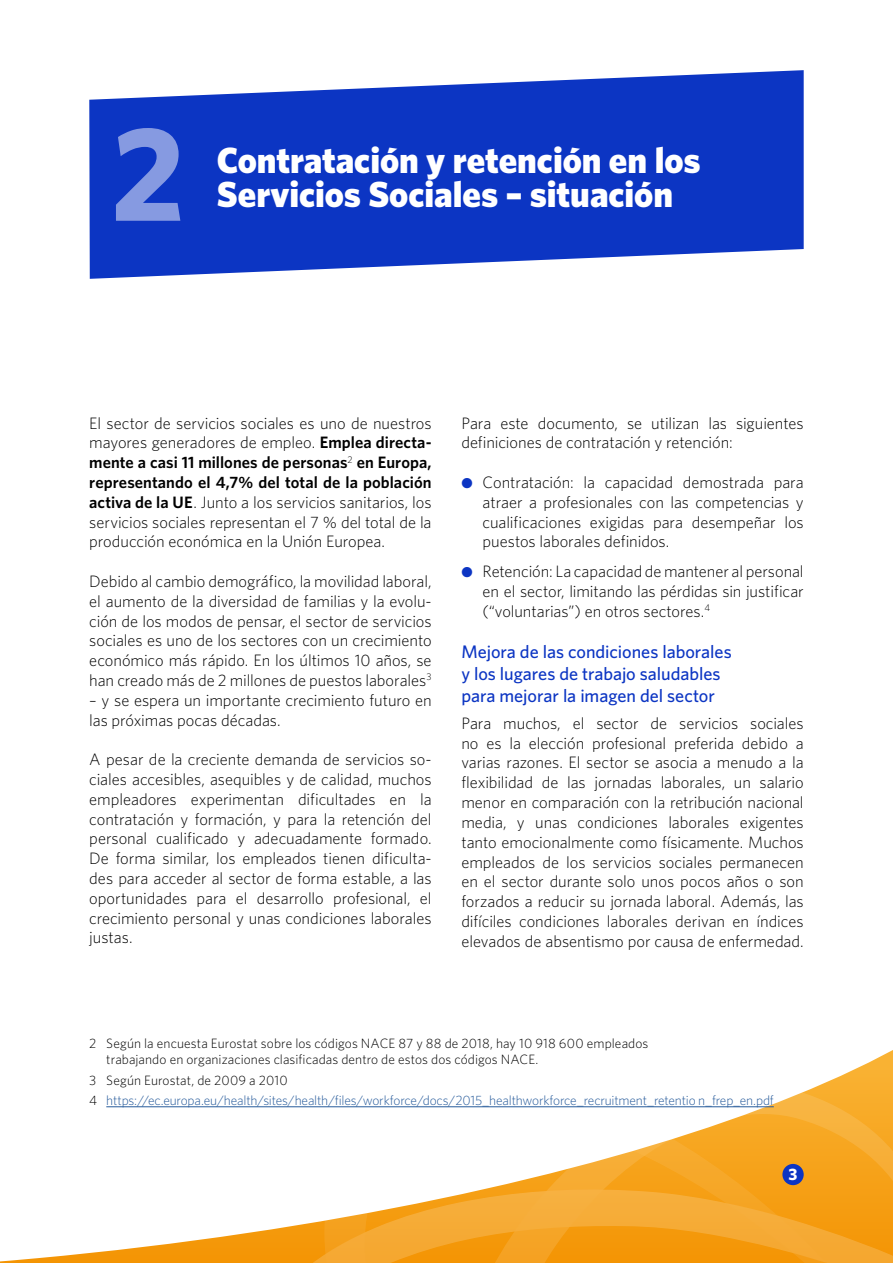
<style>
.page{position:relative;width:893px;height:1263px;background:#fff}
.page>*{position:absolute;margin:0;border:0;box-sizing:border-box;transform-origin:0 0}
.t1{font:700 135px "Whitney";color:#869ae1}
.t2{font:900 36.45px/33.8px "Whitney";letter-spacing:-.005em;color:#fff}
.t3{font:500 18.15px/21.8px "Whitney";letter-spacing:-.005em;color:#0c35c3}
.t4{font:300 16.5px/19.8px "Whitney";letter-spacing:-.005em;color:#000;text-align:justify}
.t5{font:700 16.5px "Whitney";color:#fff}
.t6{font:300 13.5px/20.4px "Whitney";letter-spacing:-.01em;color:#275b9b}
.t7{font:300 13.5px/16.2px "Whitney";letter-spacing:.005em;color:#000}
.s1{font-weight:600}
.s2{color:#0c35c3}
.s3{color:#000}
</style>
<div class="page">
<svg style="left:0;top:1050px;width:893px;height:213px"></svg>
<svg style="left:324px;top:1078px;width:567px;height:111px"></svg>
<svg style="left:244px;top:1189px;width:199px;height:74px"></svg>
<svg style="left:443px;top:1084px;width:450px;height:179px"></svg>
<svg style="left:89px;top:70px;width:715px;height:209px;background:#2f52cb"></svg>
<div style="left:782px;top:1164px;width:22px;height:21px;background:#0c35c3;border-radius:50%"></div>
<hr style="left:106px;top:1106px;width:668px;height:1px;background:#275b9b">
<h1 class="t1" style="left:111px;top:92px;width:76px">2</h1>
<h2 class="t2" style="left:217px;top:143px;width:485px">Contratación y retención en los<br>Servicios Sociales – situación</h2>
<p class="t4" style="left:89px;top:413px;width:344px">El sector de servicios sociales es uno de nuestros mayores generadores de empleo. <span class="s1">Emplea directa&shy;mente a casi 11 millones de personas</span><sup>2</sup> <span class="s1">en Europa, representando el 4,7% del total de la población activa de la UE</span>. Junto a los servicios sanitarios, los servicios sociales representan el 7 % del total de la producción económica en la Unión Europea.</p>
<p class="t4" style="left:89px;top:571px;width:344px">Debido al cambio demográfico, la movilidad laboral, el aumento de la diversidad de familias y la evolu&shy;ción de los modos de pensar, el sector de servicios sociales es uno de los sectores con un crecimiento económico más rápido. En los últimos 10 años, se han creado más de 2 millones de puestos laborales<sup>3</sup></p>
<p class="t4" style="left:89px;top:690px;width:344px">– y se espera un importante crecimiento futuro en las próximas pocas décadas.</p>
<p class="t4" style="left:89px;top:749px;width:344px">A pesar de la creciente demanda de servicios so&shy;ciales accesibles, asequibles y de calidad, muchos empleadores experimentan dificultades en la contratación y formación, y para la retención del personal cualificado y adecuadamente formado.<br>De forma similar, los empleados tienen dificulta&shy;des para acceder al sector de forma estable, a las oportunidades para el desarrollo profesional, el crecimiento personal y unas condiciones laborales justas.</p>
<p class="t4" style="left:461px;top:413px;width:344px">Para este documento, se utilizan las siguientes definiciones de contratación y retención:</p>
<p class="t4" style="left:483px;top:472px;width:323px;text-indent:-21px"><span class="s2">●</span> Contratación: la capacidad demostrada para atraer a profesionales con las competencias y cualificaciones exigidas para desempeñar los puestos laborales definidos.</p>
<p class="t4" style="left:483px;top:561px;width:323px;text-indent:-21px"><span class="s2">●</span> Retención: La capacidad de mantener al personal en el sector, limitando las pérdidas sin justificar (“voluntarias”) en otros sectores.<sup>4</sup></p>
<p class="t3" style="left:461px;top:640px;width:272px">Mejora de las condiciones laborales y los lugares de trabajo saludables para mejorar la imagen del sector</p>
<p class="t4" style="left:461px;top:713px;width:344px">Para muchos, el sector de servicios sociales no es la elección profesional preferida debido a varias razones. El sector se asocia a menudo a la flexibilidad de las jornadas laborales, un salario menor en comparación con la retribución nacional media, y unas condiciones laborales exigentes tanto emocionalmente como físicamente. Muchos empleados de los servicios sociales permanecen en el sector durante solo unos pocos años o son forzados a reducir su jornada laboral. Además, las difíciles condiciones laborales derivan en índices elevados de absentismo por causa de enfermedad.</p>
<p class="t7" style="left:106px;top:1035px;width:544px;text-indent:-17px">2 Según la encuesta Eurostat sobre los códigos NACE 87 y 88 de 2018, hay 10 918 600 empleados trabajando en organizaciones clasificadas dentro de estos dos códigos NACE.</p>
<p class="t6" style="left:89px;top:1069px;width:686px"><span class="s3">3 Según Eurostat, de 2009 a 2010<br>4</span> https://ec.europa.eu/health/sites/health/files/workforce/docs/2015_healthworkforce_recruitment_retentio n_frep_en.pdf</p>
<p class="t5" style="left:788px;top:1164px;width:10px">3</p>
</div>
